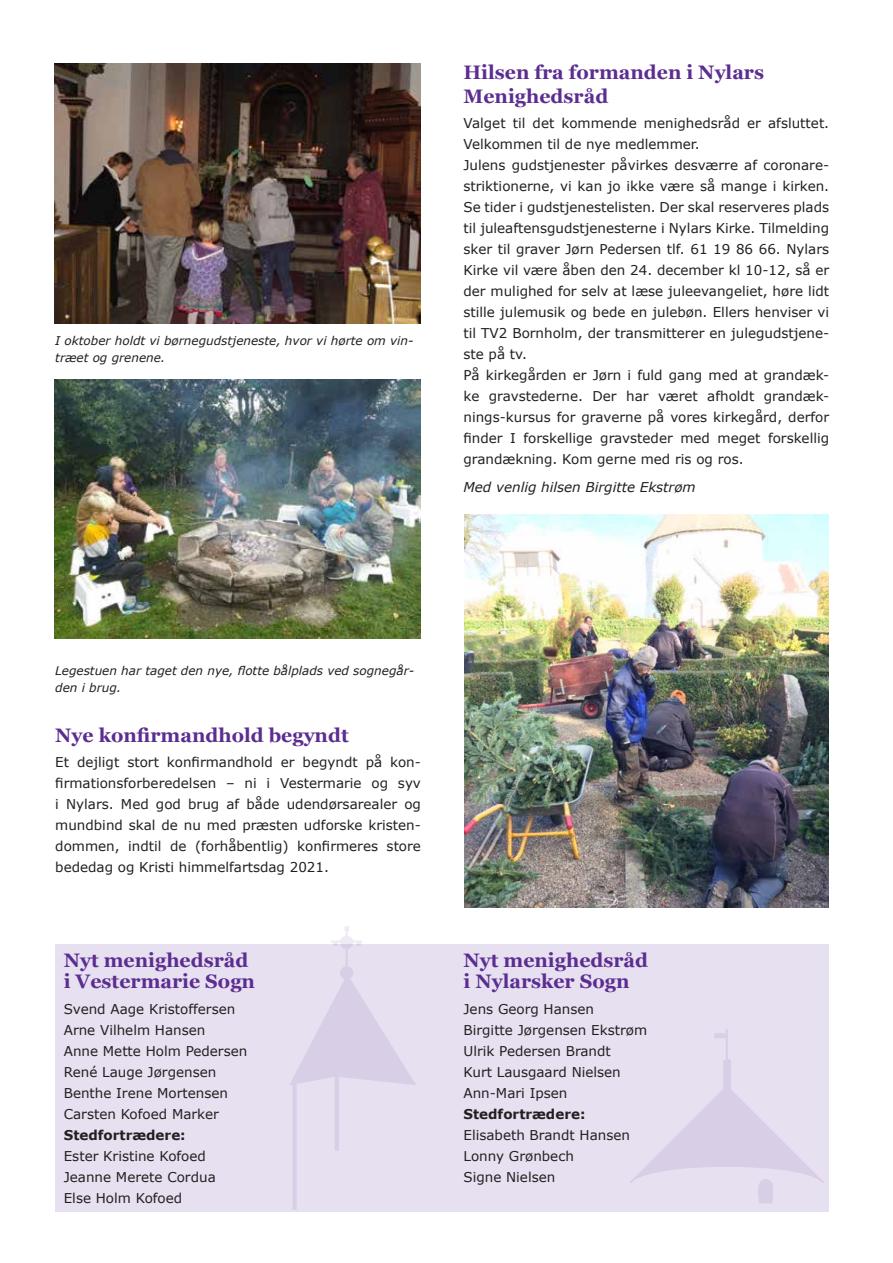
<style>
.page{position:relative;width:893px;height:1263px;background:#fff}
.page>*{position:absolute;margin:0;border:0;box-sizing:border-box;transform-origin:0 0}
.t1{font:700 19.5px/21px "Georgia";color:#5c2d91}
.t2{font:13.5px/21px "Verdana";color:#231f20}
.t3{font:italic 13.5px "Verdana";color:#231f20}
.t4{font:700 13.5px "Verdana";color:#231f20}
.t5{font:italic 12px/16.5px "Verdana";color:#231f20}
</style>
<div class="page">
<img style="left:55px;top:379px;width:366px;height:260px">
<img style="left:464px;top:514px;width:365px;height:394px">
<img style="left:55px;top:64px;width:366px;height:259px">
<div style="left:55px;top:944px;width:774px;height:268px;background:#e6e0f0"></div>
<hr style="left:726px;top:1029px;width:2px;height:33px;background:#5c2d91">
<div style="left:714px;top:1033px;width:13px;height:5px;background:#d8cee6"></div>
<svg style="left:630px;top:1058px;width:194px;height:145px"></svg>
<svg style="left:290px;top:975px;width:126px;height:110px"></svg>
<div style="left:292px;top:1082px;width:5px;height:128px;background:#d8cee6"></div>
<hr style="left:335px;top:1075px;width:4px;height:76px;background:#d8cee6">
<div style="left:341px;top:967px;width:12px;height:12px;background:#d8cee6;border-radius:50%"></div>
<div style="left:340px;top:966px;width:13px;height:13px;border:1px solid #5c2d91;border-radius:50%"></div>
<svg style="left:341px;top:936px;width:12px;height:12px"></svg>
<div style="left:340px;top:936px;width:13px;height:13px;border:1px solid #5c2d91;border-radius:50%"></div>
<hr style="left:346px;top:930px;width:2px;height:45px;background:#5c2d91">
<svg style="left:333px;top:942px;width:5px;height:4px"></svg>
<svg style="left:356px;top:942px;width:5px;height:4px"></svg>
<svg style="left:345px;top:926px;width:4px;height:5px"></svg>
<hr style="left:331px;top:940px;width:32px;height:2px;background:#5c2d91">
<p class="t5" style="left:55px;top:333px;width:360px">I oktober holdt vi børnegudstjeneste, hvor vi hørte om vin&shy;træet og grenene.</p>
<h1 class="t1" style="left:463px;top:59px;width:302px;line-height:24px">Hilsen fra formanden i Nylars<br>Menighedsråd</h1>
<p class="t2" style="left:463px;top:113px;width:367px">Valget til det kommende menighedsråd er afsluttet.<br>Velkommen til de nye medlemmer.<br>Julens gudstjenester påvirkes desværre af coronare&shy;striktionerne, vi kan jo ikke være så mange i kirken.<br>Se tider i gudstjenestelisten. Der skal reserveres plads til juleaftensgudstjenesterne i Nylars Kirke. Tilmelding sker til graver Jørn Pedersen tlf. 61 19 86 66. Nylars Kirke vil være åben den 24. december kl 10-12, så er der mulighed for selv at læse juleevangeliet, høre lidt stille julemusik og bede en julebøn. Ellers henviser vi til TV2 Bornholm, der transmitterer en julegudstjene&shy;ste på tv.<br>På kirkegården er Jørn i fuld gang med at grandæk&shy;ke gravstederne. Der har været afholdt grandæk&shy;nings-kursus for graverne på vores kirkegård, derfor finder I forskellige gravsteder med meget forskellig grandækning. Kom gerne med ris og ros.</p>
<p class="t3" style="left:463px;top:478px;width:234px">Med venlig hilsen Birgitte Ekstrøm</p>
<p class="t5" style="left:55px;top:663px;width:360px">Legestuen har taget den nye, flotte bålplads ved sognegår&shy;den i brug.</p>
<h1 class="t1" style="left:55px;top:724px;width:295px">Nye konfirmandhold begyndt</h1>
<p class="t2" style="left:55px;top:752px;width:367px;text-align:justify">Et dejligt stort konfirmandhold er begyndt på kon&shy;firmationsforberedelsen – ni i Vestermarie og syv i Nylars. Med god brug af både udendørsarealer og mundbind skal de nu med præsten udforske kristen&shy;dommen, indtil de (forhåbentlig) konfirmeres store bededag og Kristi himmelfartsdag 2021.</p>
<h1 class="t1" style="left:64px;top:949px;width:193px">Nyt menighedsråd i Vestermarie Sogn</h1>
<p class="t2" style="left:64px;top:998px;width:185px">Svend Aage Kristoffersen<br>Arne Vilhelm Hansen<br>Anne Mette Holm Pedersen<br>René Lauge Jørgensen<br>Benthe Irene Mortensen<br>Carsten Kofoed Marker</p>
<p class="t4" style="left:64px;top:1126px;width:123px">Stedfortrædere:</p>
<p class="t2" style="left:64px;top:1145px;width:153px">Ester Kristine Kofoed<br>Jeanne Merete Cordua<br>Else Holm Kofoed</p>
<h1 class="t1" style="left:463px;top:949px;width:186px">Nyt menighedsråd i Nylarsker Sogn</h1>
<p class="t2" style="left:463px;top:998px;width:185px">Jens Georg Hansen<br>Birgitte Jørgensen Ekstrøm<br>Ulrik Pedersen Brandt<br>Kurt Lausgaard Nielsen<br>Ann-Mari Ipsen</p>
<p class="t4" style="left:463px;top:1105px;width:123px">Stedfortrædere:</p>
<p class="t2" style="left:463px;top:1124px;width:168px">Elisabeth Brandt Hansen<br>Lonny Grønbech<br>Signe Nielsen</p>
</div>
